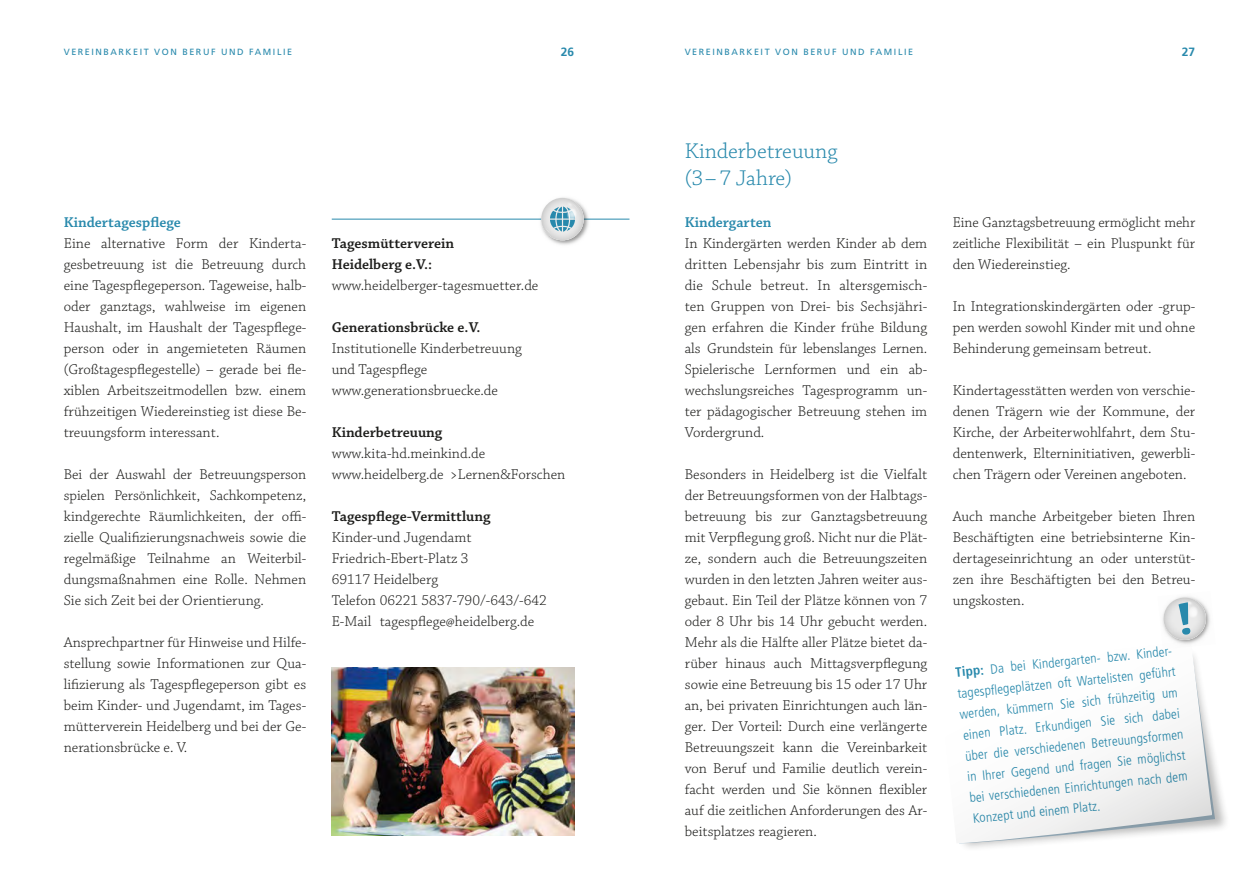
<style>
.page{position:relative;width:1259px;height:893px;background:#fff}
.page>*{position:absolute;margin:0;border:0;box-sizing:border-box;transform-origin:0 0}
.t1{font:300 22.5px/27px "Chaparral Pro";color:#2889ac}
.t2{font:300 15px/21px "Chaparral Pro";color:#1d1d1b;text-align:justify}
.t3{font:600 15px/21px "Chaparral Pro";color:#1d1d1b}
.t4{font:600 15px "Chaparral Pro";color:#2889ac}
.t5{font:300 condensed 13.5px/21px "Frutiger";color:#2889ac;text-align:justify}
.t6{font:700 12px "Frutiger";color:#2889ac}
.t7{font:9px "Frutiger";letter-spacing:.17em;color:#2889ac}
.s1{font-weight:700}
</style>
<div class="page">
<img style="left:332px;top:668px;width:242px;height:168px">
<div style="left:940px;top:648px;width:290px;height:204px;background:#1d1d1b;opacity:.3"></div>
<svg style="left:940px;top:648px;width:272px;height:195px"></svg>
<img style="left:1157px;top:609px;width:58px;height:40px">
<svg style="left:1162px;top:596px;width:45px;height:45px"></svg>
<hr style="left:332px;top:219px;width:297px;height:1px;background:#2889ac">
<img style="left:537px;top:197px;width:53px;height:48px">
<svg style="left:541px;top:198px;width:43px;height:42px;background:#c2d3d9"></svg>
<p class="t7" style="left:64px;top:47px;width:230px">VEREINBARKEIT VON B ERUF UND FAMILIE</p>
<p class="t6" style="left:561px;top:45px;width:15px">26</p>
<p class="t7" style="left:685px;top:47px;width:230px">VEREINBARKEIT VON B ERUF UND FAMILIE</p>
<p class="t6" style="left:1181px;top:45px;width:15px">27</p>
<p class="t4" style="left:64px;top:213px;width:119px">Kindertagespflege</p>
<p class="t2" style="left:64px;top:233px;width:244px">Eine alternative Form der Kinderta&shy;gesbetreuung ist die Betreuung durch eine Tagespflegeperson. Tageweise, halb&shy;oder ganztags, wahlweise im eigenen Haushalt, im Haushalt der Tagespflege&shy;person oder in angemieteten Räumen (Großtagespflegestelle) – gerade bei fle&shy;xiblen Arbeitszeitmodellen bzw. einem frühzeitigen Wiedereinstieg ist diese Be&shy;treuungsform interessant.</p>
<p class="t2" style="left:64px;top:464px;width:244px">Bei der Auswahl der Betreuungsperson spielen Persönlichkeit, Sachkompetenz, kindgerechte Räumlichkeiten, der offi&shy;zielle Qualifizierungsnachweis sowie die regelmäßige Teilnahme an Weiterbil&shy;dungsmaßnahmen eine Rolle. Nehmen Sie sich Zeit bei der Orientierung.</p>
<p class="t2" style="left:64px;top:632px;width:244px">Ansprechpartner für Hinweise und Hilfe&shy;stellung sowie Informationen zur Qua&shy;lifizierung als Tagespflegeperson gibt es beim Kinder- und Jugendamt, im Tages&shy;mütterverein Heidelberg und bei der Ge&shy;nerationsbrücke e. V.</p>
<p class="t3" style="left:332px;top:233px;width:124px">Tagesmütterverein<br>Heidelberg e.V.:</p>
<p class="t2" style="left:332px;top:275px;width:208px">www.heidelberger-tagesmuetter.de</p>
<p class="t3" style="left:332px;top:317px;width:150px">Generationsbrücke e.V.</p>
<p class="t2" style="left:332px;top:338px;width:192px;text-align:left">Institutionelle Kinderbetreuung und Tagespflege www.generationsbruecke.de</p>
<p class="t3" style="left:332px;top:422px;width:112px">Kinderbetreuung</p>
<p class="t2" style="left:332px;top:443px;width:235px">www.kita-hd.meinkind.de www.heidelberg.de &gt;Lernen&amp;Forschen</p>
<p class="t3" style="left:332px;top:506px;width:160px">Tagespflege-Vermittlung</p>
<p class="t2" style="left:332px;top:527px;width:217px;text-align:left">Kinder-und Jugendamt<br>Friedrich-Ebert-Platz 3<br>69117 Heidelberg<br>Telefon 06221 5837-790/-643/-642<br>E-Mail tagespflege@heidelberg.de</p>
<h1 class="t1" style="left:685px;top:138px;width:154px">Kinderbetreuung (3 – 7 Jahre)</h1>
<p class="t4" style="left:685px;top:213px;width:88px">Kindergarten</p>
<p class="t2" style="left:685px;top:233px;width:244px">In Kindergärten werden Kinder ab dem dritten Lebensjahr bis zum Eintritt in die Schule betreut. In altersgemisch&shy;ten Gruppen von Drei- bis Sechsjähri&shy;gen erfahren die Kinder frühe Bildung als Grundstein für lebenslanges Lernen.<br>Spielerische Lernformen und ein ab&shy;wechslungsreiches Tagesprogramm un&shy;ter pädagogischer Betreuung stehen im Vordergrund.</p>
<p class="t2" style="left:685px;top:464px;width:244px">Besonders in Heidelberg ist die Vielfalt der Betreuungsformen von der Halbtags&shy;betreuung bis zur Ganztagsbetreuung mit Verpflegung groß. Nicht nur die Plät&shy;ze, sondern auch die Betreuungszeiten wurden in den letzten Jahren weiter aus&shy;gebaut. Ein Teil der Plätze können von 7 oder 8 Uhr bis 14 Uhr gebucht werden.<br>Mehr als die Hälfte aller Plätze bietet da&shy;rüber hinaus auch Mittagsverpflegung sowie eine Betreuung bis 15 oder 17 Uhr an, bei privaten Einrichtungen auch län&shy;ger. Der Vorteil: Durch eine verlängerte Betreuungszeit kann die Vereinbarkeit von Beruf und Familie deutlich verein&shy;facht werden und Sie können flexibler auf die zeitlichen Anforderungen des Ar&shy;beitsplatzes reagieren.</p>
<p class="t2" style="left:952px;top:212px;width:244px">Eine Ganztagsbetreuung ermöglicht mehr zeitliche Flexibilität – ein Pluspunkt für den Wiedereinstieg.</p>
<p class="t2" style="left:952px;top:296px;width:244px">In Integrationskindergärten oder -grup&shy;pen werden sowohl Kinder mit und ohne Behinderung gemeinsam betreut.</p>
<p class="t2" style="left:952px;top:380px;width:244px">Kindertagesstätten werden von verschie&shy;denen Trägern wie der Kommune, der Kirche, der Arbeiterwohlfahrt, dem Stu&shy;dentenwerk, Elterninitiativen, gewerbli&shy;chen Trägern oder Vereinen angeboten.</p>
<p class="t2" style="left:952px;top:506px;width:244px">Auch manche Arbeitgeber bieten Ihren Beschäftigten eine betriebsinterne Kin&shy;dertageseinrichtung an oder unterstüt&shy;zen ihre Beschäftigten bei den Betreu&shy;ungskosten.</p>
<p class="t5" style="left:954px;top:663px;width:222px;rotate:-6deg"><span class="s1">Tipp:</span> Da bei Kindergarten- bzw. Kinder&shy;tagespfl egeplätzen oft Wartelisten geführt werden, kümmern Sie sich frühzeitig um einen Platz. Erkundigen Sie sich dabei über die verschiedenen Betreuungsformen in Ihrer Gegend und fragen Sie möglichst bei verschiedenen Einrichtungen nach dem Konzept und einem Platz.</p>
</div>
